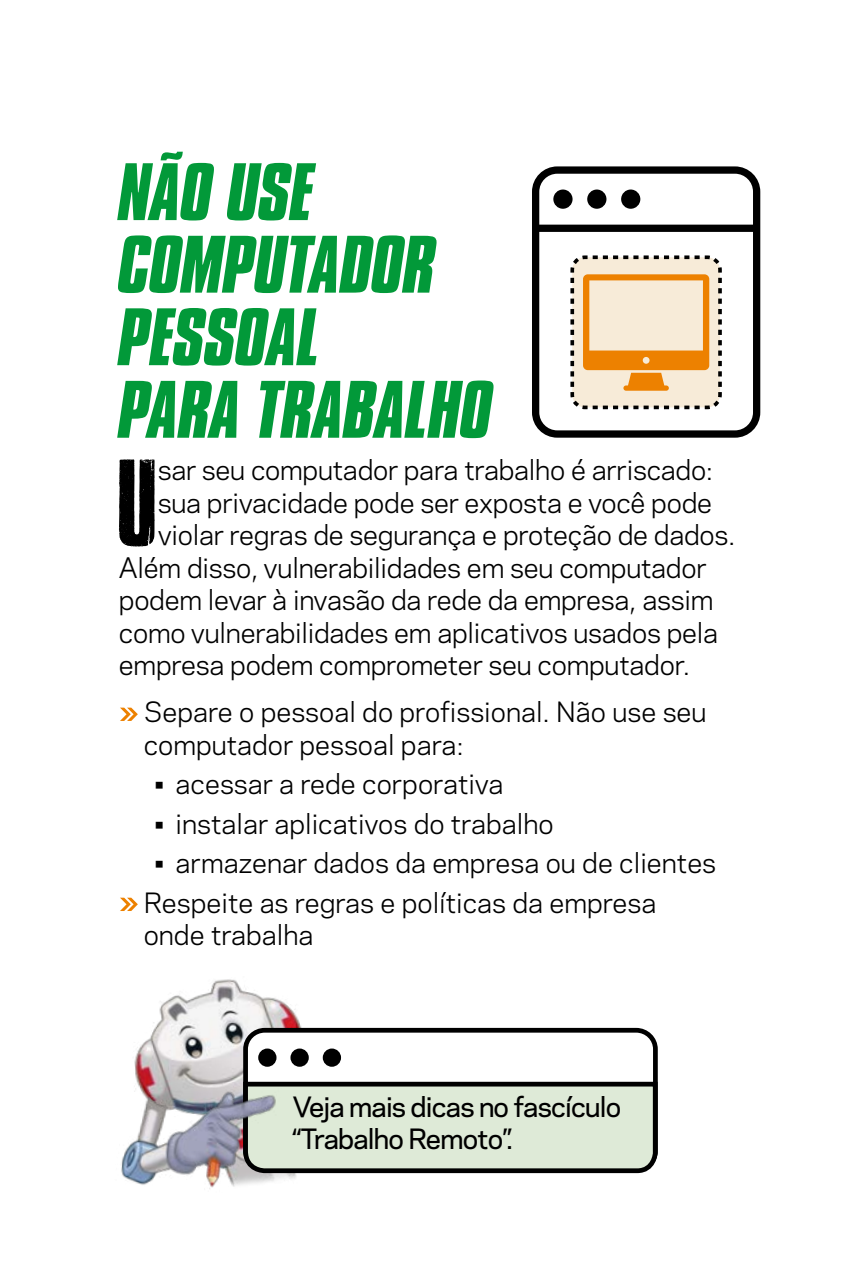
<style>
.page{position:relative;width:851px;height:1276px;background:#fff}
.page>*{position:absolute;margin:0;border:0;box-sizing:border-box;transform-origin:0 0}
.t1{font:103.25px "Cross Town";color:#000}
.t2{font:italic 700 70px/72.5px "Compacta BT";letter-spacing:-.01em;color:#029939}
.t3{font:26.25px/32.5px "Galaxie Polaris";letter-spacing:-.01em;color:#000}
.t4{font:500 26.25px/32.5px "Galaxie Polaris";letter-spacing:-.03em;color:#000}
</style>
<div class="page">
<svg style="left:120px;top:707px;width:18px;height:14px"></svg>
<svg style="left:120px;top:897px;width:18px;height:14px"></svg>
<div style="left:243px;top:1028px;width:414px;height:144px;border:5px solid #000;border-radius:19px"></div>
<svg style="left:429px;top:1079px;width:229px;height:95px;background:#c5cfbf"></svg>
<img style="left:121px;top:979px;width:308px;height:210px">
<div style="left:532px;top:166px;width:228px;height:272px;border:7px solid #000;border-radius:22px"></div>
<div style="left:534px;top:225px;width:223px;height:7px;background:#000"></div>
<div style="left:553px;top:189px;width:19px;height:20px;background:#000;border-radius:50%"></div>
<div style="left:587px;top:189px;width:19px;height:20px;background:#000;border-radius:50%"></div>
<div style="left:621px;top:189px;width:19px;height:20px;background:#000;border-radius:50%"></div>
<svg style="left:570px;top:255px;width:152px;height:155px;background:#eacca4"></svg>
<h2 class="t2" style="left:119px;top:157px;width:375px">NÃO USE<br>COMPUTADOR<br>PESSOAL<br>PARA TRABALHO</h2>
<h1 class="t1" style="left:119px;top:458px;width:41px">U</h1>
<p class="t3" style="left:158px;top:452px;width:557px">sar seu computador para trabalho é arriscado:</p>
<p class="t3" style="left:158px;top:485px;width:556px">sua privacidade pode ser exposta e você pode</p>
<p class="t3" style="left:158px;top:517px;width:579px">violar regras de segurança e proteção de dados.</p>
<p class="t3" style="left:119px;top:550px;width:589px">Além disso, vulnerabilidades em seu computador</p>
<p class="t3" style="left:119px;top:582px;width:596px">podem levar à invasão da rede da empresa, assim</p>
<p class="t3" style="left:119px;top:615px;width:600px">como vulnerabilidades em aplicativos usados pela</p>
<p class="t3" style="left:119px;top:647px;width:572px">empresa podem comprometer seu computador.</p>
<p class="t3" style="left:144px;top:694px;width:564px">Separe o pessoal do profissional. Não use seu computador pessoal para:</p>
<p class="t3" style="left:154px;top:766px;width:350px">• acessar a rede corporativa</p>
<p class="t3" style="left:154px;top:806px;width:400px">• instalar aplicativos do trabalho</p>
<p class="t3" style="left:144px;top:842px;width:574px;line-height:39.5px;text-indent:11px">• armazenar dados da empresa ou de clientes<br>Respeite as regras e políticas da empresa</p>
<p class="t3" style="left:144px;top:917px;width:171px">onde trabalha</p>
<p class="t4" style="left:293px;top:1088px;width:330px">Veja mais dicas no fascículo “Trabalho Remoto”.</p>
</div>
